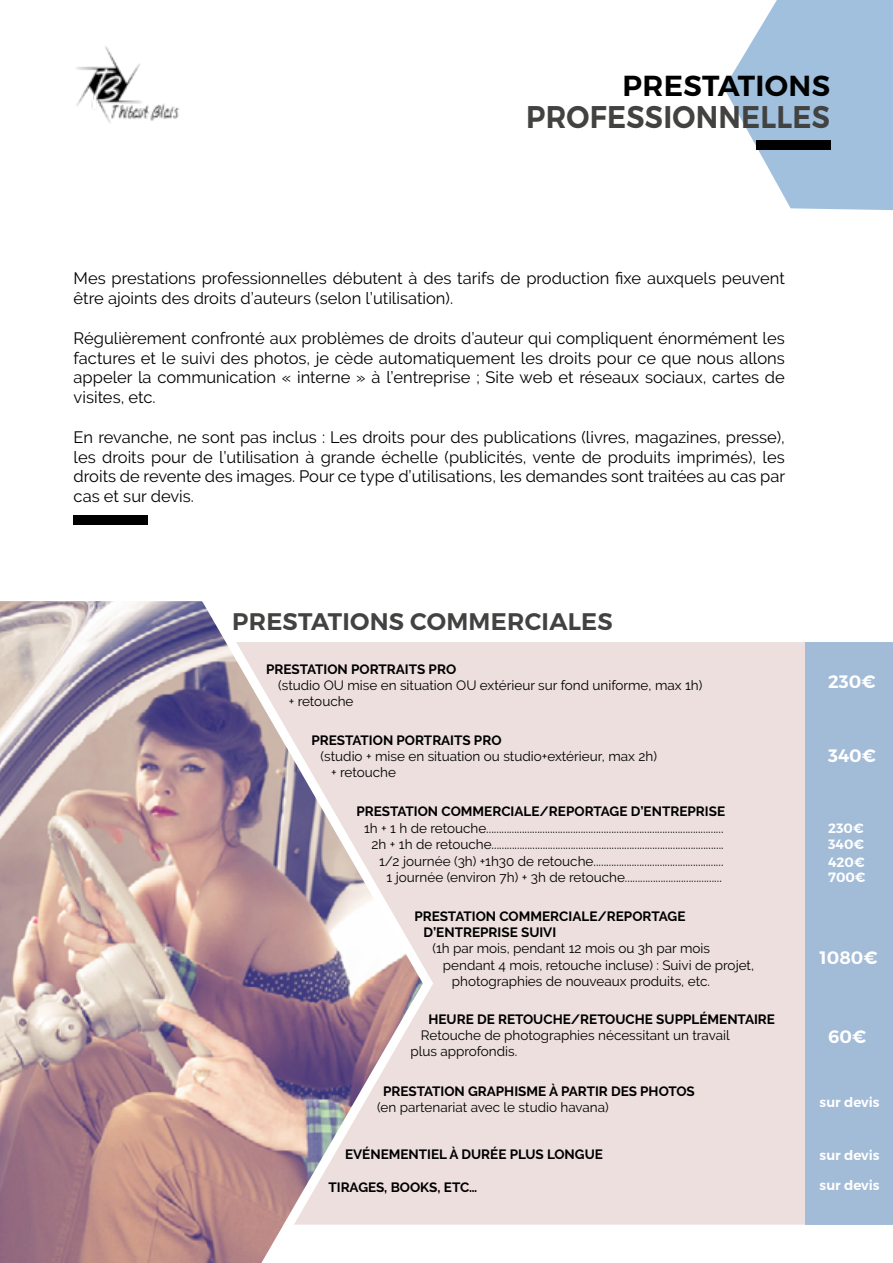
<style>
.page{position:relative;width:893px;height:1263px;background:#fff}
.page>*{position:absolute;margin:0;border:0;box-sizing:border-box;transform-origin:0 0}
.t1{font:600 31.35px "Montserrat";letter-spacing:.01em;color:#424241;scale:.91 1}
.t2{font:600 28.95px "Montserrat";letter-spacing:.01em;color:#000}
.t3{font:600 24px "Montserrat";letter-spacing:.01em;color:#424241}
.t4{font:600 18px "Montserrat";color:#fff}
.t5{font:16.5px/19.8px "Raleway";color:#000;text-align:justify}
.t6{font:13.5px/16.2px "Raleway";color:#000}
.t7{font:700 13.5px/16.2px "Raleway";color:#000}
.t8{font:600 13.5px/17px "Montserrat";color:#fff;text-align:justify}
</style>
<div class="page">
<div style="left:438px;top:642px;width:368px;height:583px;background:#ecdfdd"></div>
<svg style="left:724px;top:0;width:169px;height:211px"></svg>
<div style="left:756px;top:141px;width:74px;height:9px;background:#000"></div>
<img style="left:76px;top:46px;width:103px;height:77px">
<svg style="left:0;top:601px;width:438px;height:662px"></svg>
<div style="left:806px;top:642px;width:87px;height:583px;background:#a2bbd7"></div>
<div style="left:74px;top:515px;width:74px;height:10px;background:#000"></div>
<h2 class="t2" style="left:623px;top:68px;width:209px">PRESTATIONS</h2>
<h1 class="t1" style="left:526px;top:97px;width:336px">PROFESSIONNELLES</h1>
<p class="t5" style="left:74px;top:269px;width:713px">Mes prestations professionnelles débutent à des tarifs de production fixe auxquels peuvent être ajoints des droits d’auteurs (selon l’utilisation).</p>
<p class="t5" style="left:74px;top:328px;width:713px">Régulièrement confronté aux problèmes de droits d’auteur qui compliquent énormément les factures et le suivi des photos, je cède automatiquement les droits pour ce que nous allons appeler la communication « interne » à l’entreprise ; Site web et réseaux sociaux, cartes de visites, etc.</p>
<p class="t5" style="left:74px;top:427px;width:713px">En revanche, ne sont pas inclus : Les droits pour des publications (livres, magazines, presse), les droits pour de l’utilisation à grande échelle (publicités, vente de produits imprimés), les droits de revente des images. Pour ce type d’utilisations, les demandes sont traitées au cas par cas et sur devis.</p>
<h3 class="t3" style="left:232px;top:607px;width:382px">PRESTATIONS COMMERCIALES</h3>
<p class="t7" style="left:266px;top:661px;width:192px">PRESTATION PORTRAITS PRO</p>
<p class="t6" style="left:289px;top:677px;width:415px;text-indent:-11px">(studio OU mise en situation OU extérieur sur fond uniforme, max 1h) + retouche</p>
<p class="t7" style="left:312px;top:732px;width:192px">PRESTATION PORTRAITS PRO</p>
<p class="t6" style="left:331px;top:748px;width:327px;text-indent:-11px">(studio + mise en situation ou studio+extérieur, max 2h) + retouche</p>
<p class="t7" style="left:356px;top:803px;width:370px">PRESTATION COMMERCIALE/REPORTAGE D’ENTREPRISE</p>
<p class="t6" style="left:364px;top:819px;width:361px;text-align:right">1h + 1 h de retouche.............................................................................................<br>2h + 1h de retouche...........................................................................................<br>1/2 journée (3h) +1h30 de retouche...................................................<br>1 journée (environ 7h) + 3h de retouche......................................</p>
<p class="t7" style="left:423px;top:908px;width:264px;text-indent:-9px">PRESTATION COMMERCIALE/REPORTAGE<br>D’ENTREPRISE SUIVI</p>
<p class="t6" style="left:432px;top:940px;width:279px">(1h par mois, pendant 12 mois ou 3h par mois</p>
<p class="t6" style="left:443px;top:957px;width:313px">pendant 4 mois, retouche incluse) : Suivi de projet,</p>
<p class="t6" style="left:452px;top:973px;width:259px">photographies de nouveaux produits, etc.</p>
<p class="t7" style="left:428px;top:1011px;width:348px">HEURE DE RETOUCHE/RETOUCHE SUPPLÉMENTAIRE</p>
<p class="t6" style="left:410px;top:1027px;width:321px;text-indent:11px">Retouche de photographies nécessitant un travail plus approfondis.</p>
<p class="t7" style="left:383px;top:1083px;width:313px">PRESTATION GRAPHISME À PARTIR DES PHOTOS</p>
<p class="t6" style="left:377px;top:1099px;width:233px">(en partenariat avec le studio havana)</p>
<p class="t7" style="left:345px;top:1146px;width:259px">EVÉNEMENTIEL À DURÉE PLUS LONGUE</p>
<p class="t7" style="left:329px;top:1179px;width:150px">TIRAGES, BOOKS, ETC…</p>
<h3 class="t4" style="left:828px;top:671px;width:49px">230€</h3>
<h3 class="t4" style="left:828px;top:744px;width:49px">340€</h3>
<p class="t8" style="left:828px;top:820px;width:38px">230€ 340€ 420€</p>
<p class="t8" style="left:828px;top:869px;width:39px">700€</p>
<h3 class="t4" style="left:820px;top:947px;width:60px">1080€</h3>
<h3 class="t4" style="left:828px;top:1026px;width:39px">60€</h3>
<p class="t8" style="left:820px;top:1093px;width:61px">sur devis</p>
<p class="t8" style="left:820px;top:1147px;width:61px">sur devis</p>
<p class="t8" style="left:820px;top:1177px;width:61px">sur devis</p>
</div>
